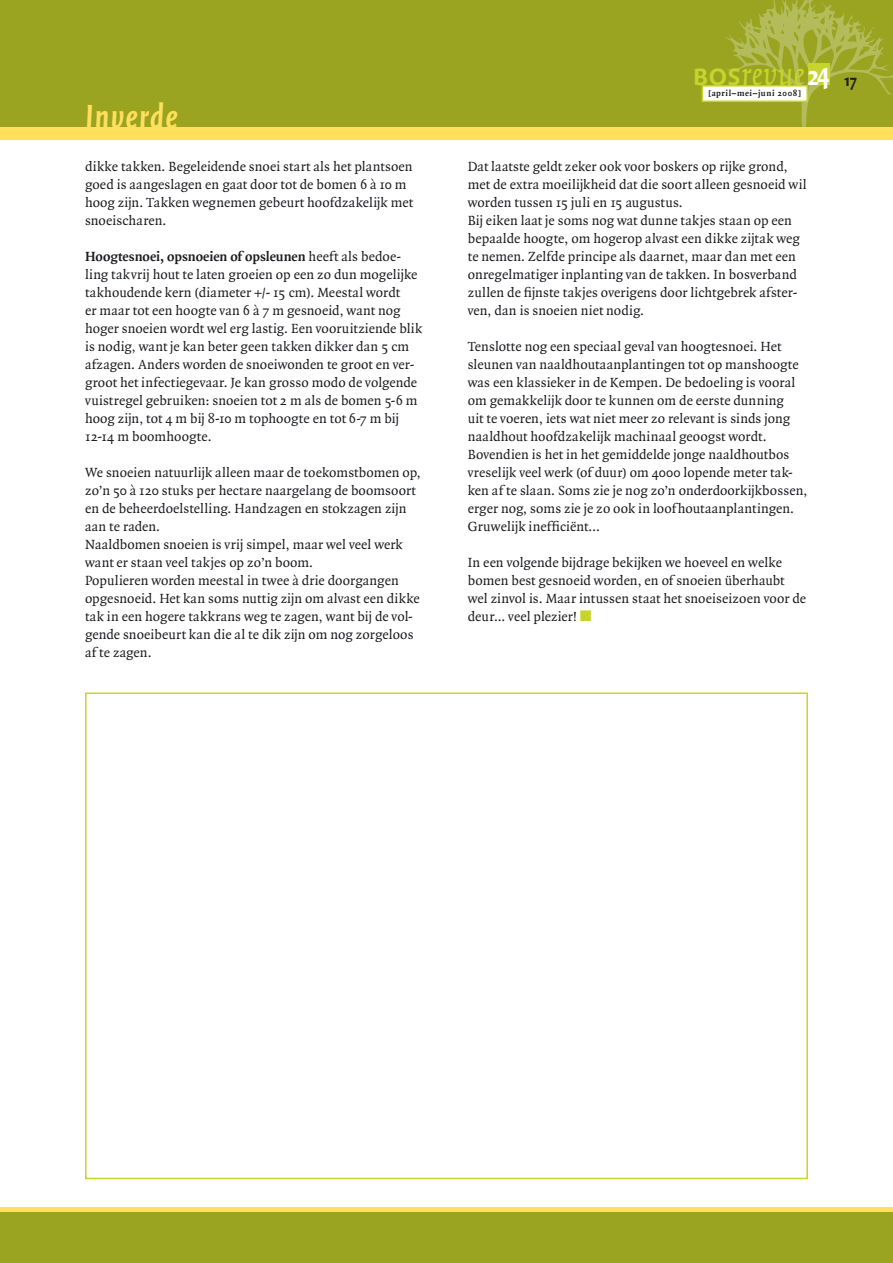
<style>
.page{position:relative;width:893px;height:1263px;background:#fff}
.page>*{position:absolute;margin:0;border:0;box-sizing:border-box;transform-origin:0 0}
.t1{font:italic 700 36px "Quadraat Sans Con";letter-spacing:.035em;color:#ffe05c}
.t2{font:italic 34.5px "Quadraat";letter-spacing:.005em;color:#c7d42b}
.t3{font:700 30px "Quadraat Sans Con";color:#fff}
.t4{font:14.25px/18px "Quadraat";letter-spacing:.005em;color:#1b1c20}
.t5{font:700 9px "Quadraat";letter-spacing:.07em;color:#1b1c20}
.s1{font-weight:700}
.s2{font-family:"Quadraat Sans";font-weight:700;font-style:normal;font-size:25.5px}
.s3{font-family:"Quadraat Sans Con";font-weight:700;font-style:normal;font-size:18px;color:#1b1c20}
.s4{font-family:"European Pi Three";color:#c7d42b}
</style>
<div class="page">
<div style="left:0;top:0;width:893px;height:128px;background:#9aa420"></div>
<svg style="left:725px;top:0;width:168px;height:128px"></svg>
<div style="left:702px;top:86px;width:105px;height:15px;background:#fff"></div>
<div style="left:702px;top:85px;width:106px;height:17px;border:2px solid #c7d42b"></div>
<div style="left:808px;top:64px;width:21px;height:21px;background:#c7d42b"></div>
<div style="left:0;top:128px;width:893px;height:12px;background:#ffe05c"></div>
<div style="left:0;top:1212px;width:893px;height:51px;background:#9aa420"></div>
<hr style="left:0;top:1208px;width:893px;height:4px;background:#ffe05c">
<div style="left:85px;top:692px;width:723px;height:487px;border:2px solid #c7d42b"></div>
<h1 class="t1" style="left:85px;top:96px;width:94px">Inverde</h1>
<p class="t4" style="left:85px;top:158px;width:329px">dikke takken. Begeleidende snoei start als het plantsoen goed is aangeslagen en gaat door tot de bomen 6 à 10 m hoog zijn. Takken wegnemen gebeurt hoofdzakelijk met snoeischaren.</p>
<p class="t4" style="left:85px;top:248px;width:339px"><span class="s1">Hoogtesnoei, opsnoeien of opsleunen</span> heeft als bedoe&shy;ling takvrij hout te laten groeien op een zo dun mogelijke takhoudende kern (diameter +/- 15 cm). Meestal wordt<br>er maar tot een hoogte van 6 à 7 m gesnoeid, want nog hoger snoeien wordt wel erg lastig. Een vooruitziende blik is nodig, want je kan beter geen takken dikker dan 5 cm afzagen. Anders worden de snoeiwonden te groot en ver&shy;groot het infectiegevaar. Je kan grosso modo de volgende vuistregel gebruiken: snoeien tot 2 m als de bomen 5-6 m hoog zijn, tot 4 m bij 8-10 m tophoogte en tot 6-7 m bij 12-14 m boomhoogte.</p>
<p class="t4" style="left:85px;top:464px;width:337px">We snoeien natuurlijk alleen maar de toekomstbomen op, zo’n 50 à 120 stuks per hectare naargelang de boomsoort en de beheerdoelstelling. Handzagen en stokzagen zijn aan te raden.<br>Naaldbomen snoeien is vrij simpel, maar wel veel werk want er staan veel takjes op zo’n boom.<br>Populieren worden meestal in twee à drie doorgangen opgesnoeid. Het kan soms nuttig zijn om alvast een dikke tak in een hogere takkrans weg te zagen, want bij de vol&shy;gende snoeibeurt kan die al te dik zijn om nog zorgeloos af te zagen.</p>
<h3 class="t3" style="left:808px;top:56px;width:23px">24</h3>
<h2 class="t2" style="left:693px;top:56px;width:166px"><span class="s2">BOS</span> revue <span class="s3">17</span></h2>
<p class="t5" style="left:708px;top:88px;width:94px">[april–mei–juni 2008]</p>
<p class="t4" style="left:468px;top:158px;width:341px">Dat laatste geldt zeker ook voor boskers op rijke grond, met de extra moeilijkheid dat die soort alleen gesnoeid wil worden tussen 15 juli en 15 augustus.<br>Bij eiken laat je soms nog wat dunne takjes staan op een bepaalde hoogte, om hogerop alvast een dikke zijtak weg te nemen. Zelfde principe als daarnet, maar dan met een onregelmatiger inplanting van de takken. In bosverband zullen de fijnste takjes overigens door lichtgebrek afster&shy;ven, dan is snoeien niet nodig.</p>
<p class="t4" style="left:468px;top:338px;width:341px">Tenslotte nog een speciaal geval van hoogtesnoei. Het sleunen van naaldhoutaanplantingen tot op manshoogte was een klassieker in de Kempen. De bedoeling is vooral om gemakkelijk door te kunnen om de eerste dunning<br>uit te voeren, iets wat niet meer zo relevant is sinds jong naaldhout hoofdzakelijk machinaal geoogst wordt.<br>Bovendien is het in het gemiddelde jonge naaldhoutbos vreselijk veel werk (of duur) om 4000 lopende meter tak&shy;ken af te slaan. Soms zie je nog zo’n onderdoorkijkbossen, erger nog, soms zie je zo ook in loofhoutaanplantingen.<br>Gruwelijk inefficiënt…</p>
<p class="t4" style="left:468px;top:554px;width:340px">In een volgende bijdrage bekijken we hoeveel en welke bomen best gesnoeid worden, en of snoeien überhaubt wel zinvol is. Maar intussen staat het snoeiseizoen voor de deur... veel plezier! <span class="s4">M</span></p>
</div>
